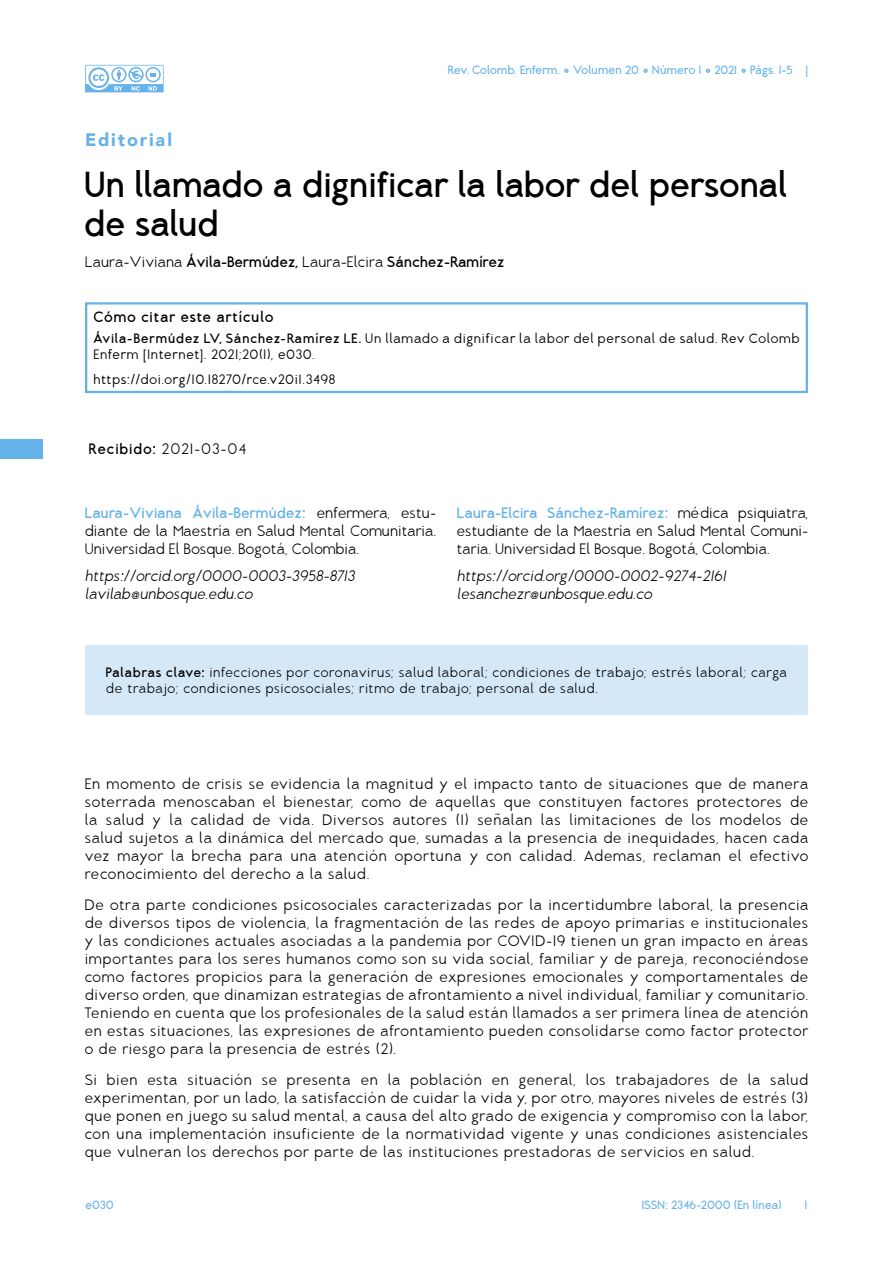
<style>
.page{position:relative;width:893px;height:1263px;background:#fff}
.page>*{position:absolute;margin:0;border:0;box-sizing:border-box;transform-origin:0 0}
.t1{font:700 36px/39px "Brixton";letter-spacing:.04em;color:#000}
.t2{font:900 18px "Avenir";letter-spacing:.105em;color:#64b2e8}
.t3{font:300 15px/18px "Brixton";letter-spacing:.07em;color:#000;text-align:justify}
.t4{font:italic 300 15px/18px "Brixton";letter-spacing:.05em;color:#000}
.t5{font:700 15px "Brixton";letter-spacing:.05em;color:#000}
.t6{font:700 15px "Brixton";letter-spacing:.095em;color:#000}
.t7{font:13.5px/16.5px "Brixton";letter-spacing:.09em;color:#000}
.t8{font:300 13.5px/16.5px "Brixton";letter-spacing:.09em;color:#000}
.t9{font:500 12px "Brixton";letter-spacing:.04em;color:#64b2e8}
.s1{font-weight:300}
.s2{font-weight:700}
.s3{font-weight:700;color:#64b2e8}
</style>
<div class="page">
<svg style="left:85px;top:65px;width:79px;height:27px"></svg>
<div style="left:0;top:440px;width:43px;height:19px;background:#64b2e8"></div>
<div style="left:85px;top:302px;width:723px;height:91px;border:2px solid #64b2e8"></div>
<div style="left:85px;top:645px;width:723px;height:69px;background:#d4e8f8"></div>
<p class="t9" style="left:448px;top:63px;width:361px">Rev. Colomb. Enferm. <span class="s1">•</span> Volumen 20 <span class="s1">•</span> Número 1 <span class="s1">•</span> 2021 <span class="s1">•</span> Págs. 1-5 |</p>
<p class="t2" style="left:85px;top:124px;width:88px">Editorial</p>
<h1 class="t1" style="left:85px;top:166px;width:703px">Un llamado a dignificar la labor del personal de salud</h1>
<p class="t5" style="left:85px;top:253px;width:421px"><span class="s1">Laura-Viviana</span> Ávila-Bermúdez, <span class="s1">Laura-Elcira</span> Sánchez-Ramírez</p>
<p class="t6" style="left:94px;top:308px;width:181px">Cómo citar este artículo</p>
<p class="t7" style="left:94px;top:330px;width:707px"><span class="s2">Ávila-Bermúdez LV, Sánchez-Ramírez LE.</span> Un llamado a dignificar la labor del personal de salud. Rev Colomb<br>Enferm [Internet]. 2021;20(1), e030.</p>
<p class="t7" style="left:94px;top:372px;width:243px">https://doi.org/10.18270/rce.v20i1.3498</p>
<p class="t3" style="left:89px;top:440px;width:158px"><span class="s2">Recibido:</span> 2021-03-04</p>
<p class="t3" style="left:85px;top:504px;width:352px"><span class="s3">Laura-Viviana Ávila-Bermúdez:</span> enfermera, estu&shy;diante de la Maestría en Salud Mental Comunitaria.<br>Universidad El Bosque. Bogotá, Colombia.</p>
<p class="t4" style="left:85px;top:567px;width:271px">https://orcid.org/0000-0003-3958-8713 lavilab@unbosque.edu.co</p>
<p class="t3" style="left:457px;top:504px;width:352px"><span class="s3">Laura-Elcira Sánchez-Ramírez:</span> médica psiquiatra, estudiante de la Maestría en Salud Mental Comuni&shy;taria. Universidad El Bosque. Bogotá, Colombia.</p>
<p class="t4" style="left:457px;top:567px;width:270px">https://orcid.org/0000-0002-9274-2161 lesanchezr@unbosque.edu.co</p>
<p class="t8" style="left:106px;top:664px;width:682px"><span class="s2">Palabras clave:</span> infecciones por coronavirus; salud laboral; condiciones de trabajo; estrés laboral; carga de trabajo; condiciones psicosociales; ritmo de trabajo; personal de salud.</p>
<p class="t3" style="left:85px;top:775px;width:724px">En momento de crisis se evidencia la magnitud y el impacto tanto de situaciones que de manera soterrada menoscaban el bienestar, como de aquellas que constituyen factores protectores de la salud y la calidad de vida. Diversos autores (1) señalan las limitaciones de los modelos de salud sujetos a la dinámica del mercado que, sumadas a la presencia de inequidades, hacen cada vez mayor la brecha para una atención oportuna y con calidad. Ademas, reclaman el efectivo reconocimiento del derecho a la salud.</p>
<p class="t3" style="left:85px;top:896px;width:724px">De otra parte condiciones psicosociales caracterizadas por la incertidumbre laboral, la presencia de diversos tipos de violencia, la fragmentación de las redes de apoyo primarias e institucionales y las condiciones actuales asociadas a la pandemia por COVID-19 tienen un gran impacto en áreas importantes para los seres humanos como son su vida social, familiar y de pareja, reconociéndose como factores propicios para la generación de expresiones emocionales y comportamentales de diverso orden, que dinamizan estrategias de afrontamiento a nivel individual, familiar y comunitario.<br>Teniendo en cuenta que los profesionales de la salud están llamados a ser primera línea de atención en estas situaciones, las expresiones de afrontamiento pueden consolidarse como factor protector o de riesgo para la presencia de estrés (2).</p>
<p class="t3" style="left:85px;top:1070px;width:724px">Si bien esta situación se presenta en la población en general, los trabajadores de la salud experimentan, por un lado, la satisfacción de cuidar la vida y, por otro, mayores niveles de estrés (3) que ponen en juego su salud mental, a causa del alto grado de exigencia y compromiso con la labor, con una implementación insuficiente de la normatividad vigente y unas condiciones asistenciales que vulneran los derechos por parte de las instituciones prestadoras de servicios en salud.</p>
<p class="t9" style="left:86px;top:1198px;width:29px">e030</p>
<p class="t9" style="left:642px;top:1198px;width:141px">ISSN: 2346-2000 (En línea)</p>
<p class="t9" style="left:805px;top:1198px;width:4px">1</p>
</div>
